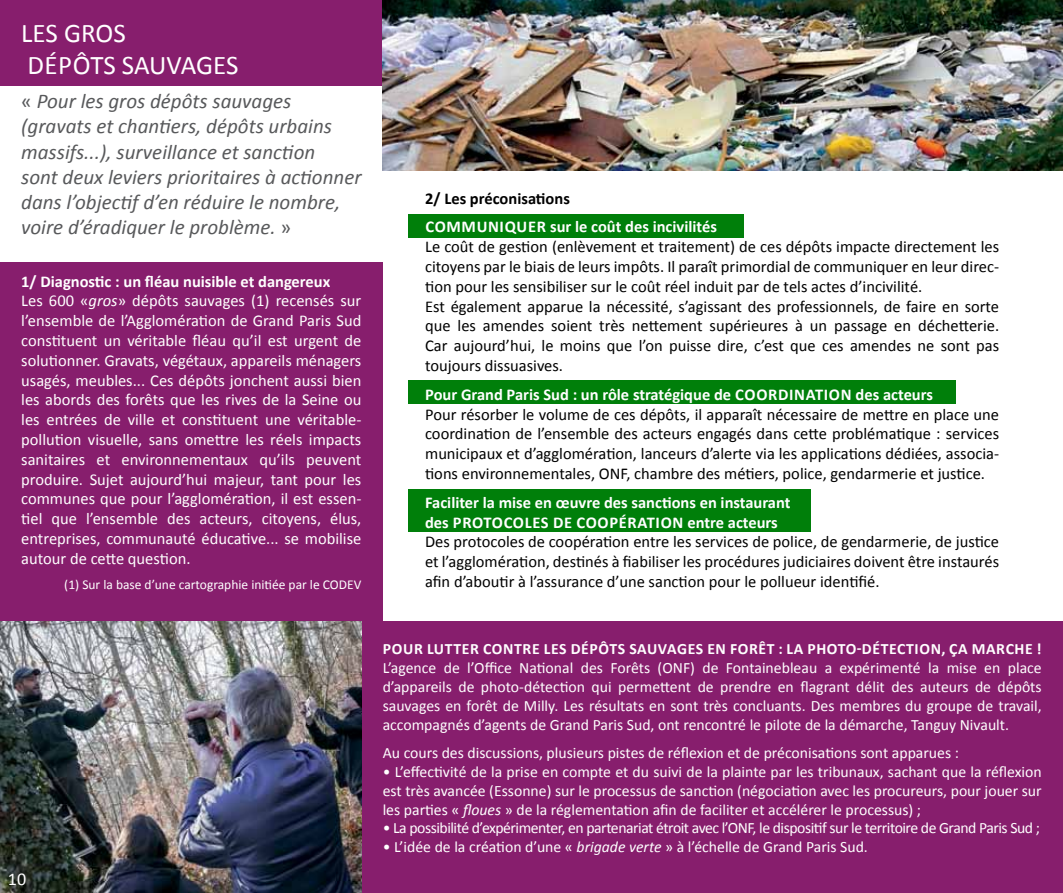
<style>
.page{position:relative;width:1063px;height:893px;background:#fff}
.page>*{position:absolute;margin:0;border:0;box-sizing:border-box;transform-origin:0 0}
.t1{font:27px/32.4px "Calibri";color:#fff}
.t2{font:italic 21px/25.2px "Calibri";color:#58595b}
.t3{font:18px "Calibri";color:#fff}
.t4{font:16.5px/19.8px "Calibri";color:#000;text-align:justify}
.t5{font:16.5px/19.8px "Calibri";color:#fff}
.t6{font:700 16.5px/19.8px "Calibri";color:#fff}
.t7{font:700 16.5px "Calibri";color:#000}
.t8{font:15.75px/18.9px "Calibri";color:#fff;text-align:justify}
.t9{font:15.75px "Calibri";letter-spacing:-.03em;color:#fff}
.t10{font:700 15.75px "Calibri";letter-spacing:.04em;color:#fff}
.t11{font:13.5px "Calibri";color:#fff}
.s1{font-style:normal}
.s2{font-weight:700}
.s3{font-style:italic}
</style>
<div class="page">
<div style="left:0;top:0;width:386px;height:85px;background:#871e6d"></div>
<div style="left:0;top:262px;width:383px;height:372px;background:#871e6d"></div>
<img style="left:383px;top:0;width:680px;height:170px">
<div style="left:0;top:622px;width:1063px;height:271px;background:#871e6d"></div>
<img style="left:0;top:622px;width:361px;height:271px">
<div style="left:408px;top:381px;width:547px;height:23px;background:#007f0a"></div>
<div style="left:408px;top:214px;width:336px;height:23px;background:#007f0a"></div>
<div style="left:408px;top:490px;width:403px;height:42px;background:#007f0a"></div>
<h1 class="t1" style="left:21px;top:16px;width:219px">LES GROS<br>DéPôTS SAUVAGES</h1>
<p class="t2" style="left:21px;top:88px;width:342px"><span class="s1">«</span> Pour les gros dépôts sauvages (gravats et chantiers, dépôts urbains massifs...), surveillance et sanction<br>sont deux leviers prioritaires à actionner dans l’objectif d’en réduire le nombre, voire d’éradiquer le problème. <span class="s1">»</span></p>
<p class="t5" style="left:21px;top:271px;width:342px"><span class="s2">1/ Diagnostic : un fléau nuisible et dangereux<br></span>Les 600 «<span class="s3">gros</span>» dépôts sauvages (1) recensés sur l’ensemble de l’Agglomération de Grand Paris Sud constituent un véritable fléau qu’il est urgent de solutionner. Gravats, végétaux, appareils ménagers usagés, meubles... Ces dépôts jonchent aussi bien les abords des forêts que les rives de la Seine ou les entrées de ville et constituent une véritable&shy;pollution visuelle, sans omettre les réels impacts sanitaires et environnementaux qu’ils peuvent produire. Sujet aujourd’hui majeur, tant pour les communes que pour l’agglomération, il est essen&shy;tiel que l’ensemble des acteurs, citoyens, élus, entreprises, communauté éducative... se mobilise autour de cette question.</p>
<p class="t11" style="left:64px;top:576px;width:299px">(1) Sur la base d’une cartographie initiée par le CODEV</p>
<p class="t3" style="left:8px;top:867px;width:20px">10</p>
<p class="t7" style="left:425px;top:188px;width:146px">2/ Les préconisations</p>
<p class="t6" style="left:426px;top:217px;width:22px">Communiquer</p>
<p class="t6" style="left:550px;top:217px;width:168px">sur le coût des incivilités</p>
<p class="t4" style="left:425px;top:237px;width:576px;text-align:left">Le coût de gestion (enlèvement et traitement) de ces dépôts impacte directement les citoyens par le biais de leurs impôts. Il paraît primordial de communiquer en leur direc&shy;tion pour les sensibiliser sur le coût réel induit par de tels actes d’incivilité.<br>Est également apparue la nécessité, s’agissant des professionnels, de faire en sorte que les amendes soient très nettement supérieures à un passage en déchetterie.<br>Car aujourd’hui, le moins que l’on puisse dire, c’est que ces amendes ne sont pas toujours dissuasives.</p>
<p class="t6" style="left:425px;top:384px;width:321px">Pour Grand Paris Sud : un rôle stratégique de coordination</p>
<p class="t6" style="left:856px;top:384px;width:79px">des acteurs</p>
<p class="t4" style="left:425px;top:404px;width:576px">Pour résorber le volume de ces dépôts, il apparaît nécessaire de mettre en place une coordination de l’ensemble des acteurs engagés dans cette problématique : services municipaux et d’agglomération, lanceurs d’alerte via les applications dédiées, associa&shy;tions environnementales, ONF, chambre des métiers, police, gendarmerie et justice.</p>
<p class="t6" style="left:425px;top:492px;width:367px">Faciliter la mise en œuvre des sanctions en instaurant des protocoles</p>
<p class="t6" style="left:553px;top:512px;width:35px">de coop</p>
<p class="t6" style="left:619px;top:512px;width:19px">ération</p>
<p class="t6" style="left:687px;top:512px;width:92px">entre acteurs</p>
<p class="t4" style="left:425px;top:532px;width:576px">Des protocoles de coopération entre les services de police, de gendarmerie, de justice et l’agglomération, destinés à fiabiliser les procédures judiciaires doivent être instaurés afin d’aboutir à l’assurance d’une sanction pour le pollueur identifié.</p>
<p class="t10" style="left:383px;top:639px;width:20px">Pour</p>
<p class="t10" style="left:427px;top:639px;width:10px">lutter</p>
<p class="t10" style="left:483px;top:639px;width:11px">contre</p>
<p class="t10" style="left:544px;top:639px;width:9px">les</p>
<p class="t10" style="left:571px;top:639px;width:69px">dépôts sauvages</p>
<p class="t10" style="left:707px;top:639px;width:130px">en forêt : la photo</p>
<p class="t10" style="left:857px;top:639px;width:34px">-détection</p>
<p class="t10" style="left:941px;top:639px;width:42px">, ça marc</p>
<p class="t10" style="left:1015px;top:639px;width:29px">he !</p>
<p class="t8" style="left:383px;top:659px;width:661px">L’agence de l’Office National des Forêts (ONF) de Fontainebleau a expérimenté la mise en place d’appareils de photo-détection qui permettent de prendre en flagrant délit des auteurs de dépôts sauvages en forêt de Milly. Les résultats en sont très concluants. Des membres du groupe de travail, accompagnés d’agents de Grand Paris Sud, ont rencontré le pilote de la démarche, Tanguy Nivault.</p>
<p class="t8" style="left:383px;top:743px;width:578px">Au cours des discussions, plusieurs pistes de réflexion et de préconisations sont apparues :</p>
<p class="t8" style="left:383px;top:762px;width:661px">• L’effectivité de la prise en compte et du suivi de la plainte par les tribunaux, sachant que la réflexion est très avancée (Essonne) sur le processus de sanction (négociation avec les procureurs, pour jouer sur les parties « <span class="s3">floues</span> » de la réglementation afin de faciliter et accélérer le processus) ;</p>
<p class="t9" style="left:383px;top:818px;width:659px">• La possibilité d’expérimenter, en partenariat étroit avec l’ONF, le dispositif sur le territoire de Grand Paris Sud ;</p>
<p class="t8" style="left:383px;top:838px;width:487px">• L’idée de la création d’une « <span class="s3">brigade verte</span> » à l’échelle de Grand Paris Sud.</p>
</div>
